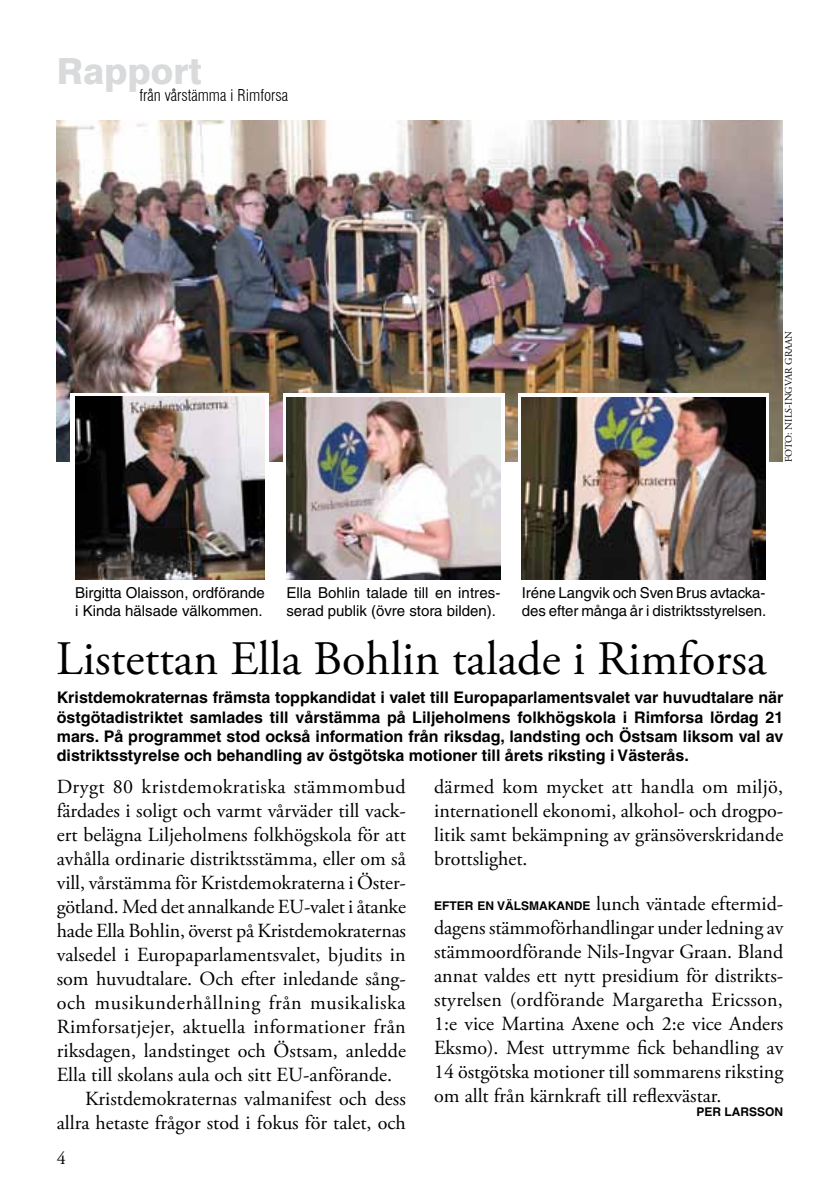
<style>
.page{position:relative;width:840px;height:1191px;background:#fff}
.page>*{position:absolute;margin:0;border:0;box-sizing:border-box;transform-origin:0 0}
.t1{font:48px "Adobe Garamond Pro";color:#000}
.t2{font:800 36px "Swiss 721 BT";color:#d9dadb}
.t3{font:20px/24px "Adobe Garamond Pro";color:#000;text-align:justify}
.t4{font:20px "Adobe Garamond Pro";letter-spacing:.03em;color:#000}
.t5{font:18px "Adobe Garamond Pro";color:#000}
.t6{font:700 16px/19.2px "Helvetica";color:#000;text-align:justify}
.t7{font:300 condensed 16px "Swiss 721 BT";color:#000}
.t8{font:15px/18px "Helvetica";color:#000}
.t9{font:700 12px "Helvetica";color:#000}
.t10{font:10px "Adobe Garamond Pro";color:#000}
.s1{font-family:"Helvetica";font-weight:700;font-size:12px}
</style>
<div class="page">
<img style="left:57px;top:121px;width:725px;height:341px">
<div style="left:518px;top:393px;width:250px;height:120px;background:#fff"></div>
<div style="left:283px;top:393px;width:221px;height:119px;background:#fff"></div>
<img style="left:286px;top:397px;width:214px;height:182px">
<img style="left:521px;top:397px;width:244px;height:182px">
<div style="left:70px;top:393px;width:199px;height:121px;background:#fff"></div>
<img style="left:75px;top:397px;width:190px;height:182px">
<h2 class="t2" style="left:57px;top:49px;width:146px">Rapport</h2>
<p class="t7" style="left:139px;top:86px;width:150px">från vårstämma i Rimforsa</p>
<p class="t10" style="left:782px;top:462px;width:133px;rotate:-90deg">FOTO: NILS-INGVAR GRAAN</p>
<p class="t8" style="left:75px;top:584px;width:191px">Birgitta Olaisson, ordförande i Kinda hälsade välkommen.</p>
<p class="t8" style="left:286px;top:584px;width:215px">Ella Bohlin talade till en intres&shy;serad publik (övre stora bilden).</p>
<p class="t8" style="left:521px;top:584px;width:246px">I réne Langvik och Sven Brus avtacka&shy;des efter många år i distriktsstyrelsen.</p>
<h1 class="t1" style="left:56px;top:629px;width:711px">Listettan Ella Bohlin talade i Rimforsa</h1>
<p class="t6" style="left:57px;top:688px;width:727px">Kristdemokraternas främsta toppkandidat i valet till Europaparlamentsvalet var huvudtalare när östgötadistriktet samlades till vårstämma på Liljeholmens folkhögskola i Rimforsa lördag 21 mars. På programmet stod också information från riksdag, landsting och Östsam liksom val av distriktsstyrelse och behandling av östgötska motioner till årets riksting i Västerås.</p>
<p class="t3" style="left:57px;top:775px;width:350px">Drygt 80 kristdemokratiska stämmombud</p>
<p class="t3" style="left:57px;top:799px;width:350px">färdades i soligt och varmt vårväder till vack-</p>
<p class="t3" style="left:57px;top:823px;width:350px">ert belägna Liljeholmens folkhögskola för att</p>
<p class="t3" style="left:57px;top:847px;width:350px">avhålla ordinarie distriktsstämma, eller om så</p>
<p class="t3" style="left:57px;top:871px;width:350px">vill, vårstämma för Kristdemokraterna i Öster-</p>
<p class="t3" style="left:57px;top:895px;width:350px">götland. Med det annalkande EU-valet i åtanke</p>
<p class="t3" style="left:57px;top:919px;width:350px">hade Ella Bohlin, överst på Kristdemokraternas</p>
<p class="t3" style="left:57px;top:943px;width:350px">valsedel i Europaparlamentsvalet, bjudits in</p>
<p class="t3" style="left:57px;top:967px;width:350px">som huvudtalare. Och efter inledande sång-</p>
<p class="t4" style="left:57px;top:990px;width:350px">och musikunderhållning från musikaliska</p>
<p class="t3" style="left:57px;top:1015px;width:350px">Rimforsatjejer, aktuella informationer från</p>
<p class="t3" style="left:57px;top:1039px;width:350px">riksdagen, landstinget och Östsam, anledde</p>
<p class="t3" style="left:57px;top:1063px;width:337px">Ella till skolans aula och sitt EU-anförande.</p>
<p class="t3" style="left:85px;top:1087px;width:322px">Kristdemokraternas valmanifest och dess</p>
<p class="t3" style="left:57px;top:1111px;width:350px">allra hetaste frågor stod i fokus för talet, och</p>
<p class="t3" style="left:434px;top:775px;width:350px">därmed kom mycket att handla om miljö, internationell ekonomi, alkohol- och drogpo&shy;litik samt bekämpning av gränsöverskridande brottslighet.</p>
<p class="t3" style="left:434px;top:892px;width:350px"><span class="s1">Efter en välsmakande</span> lunch väntade eftermid&shy;dagens stämmoförhandlingar under ledning av stämmoordförande Nils-Ingvar Graan. Bland annat valdes ett nytt presidium för distrikts&shy;styrelsen (ordförande Margaretha Ericsson, 1:e vice Martina Axene och 2:e vice Anders Eksmo). Mest uttrymme fick behandling av 14 östgötska motioner till sommarens riksting om allt från kärnkraft till reflexvästar.</p>
<p class="t9" style="left:696px;top:1105px;width:88px">Per Larsson</p>
<p class="t5" style="left:57px;top:1147px;width:10px">4</p>
</div>
